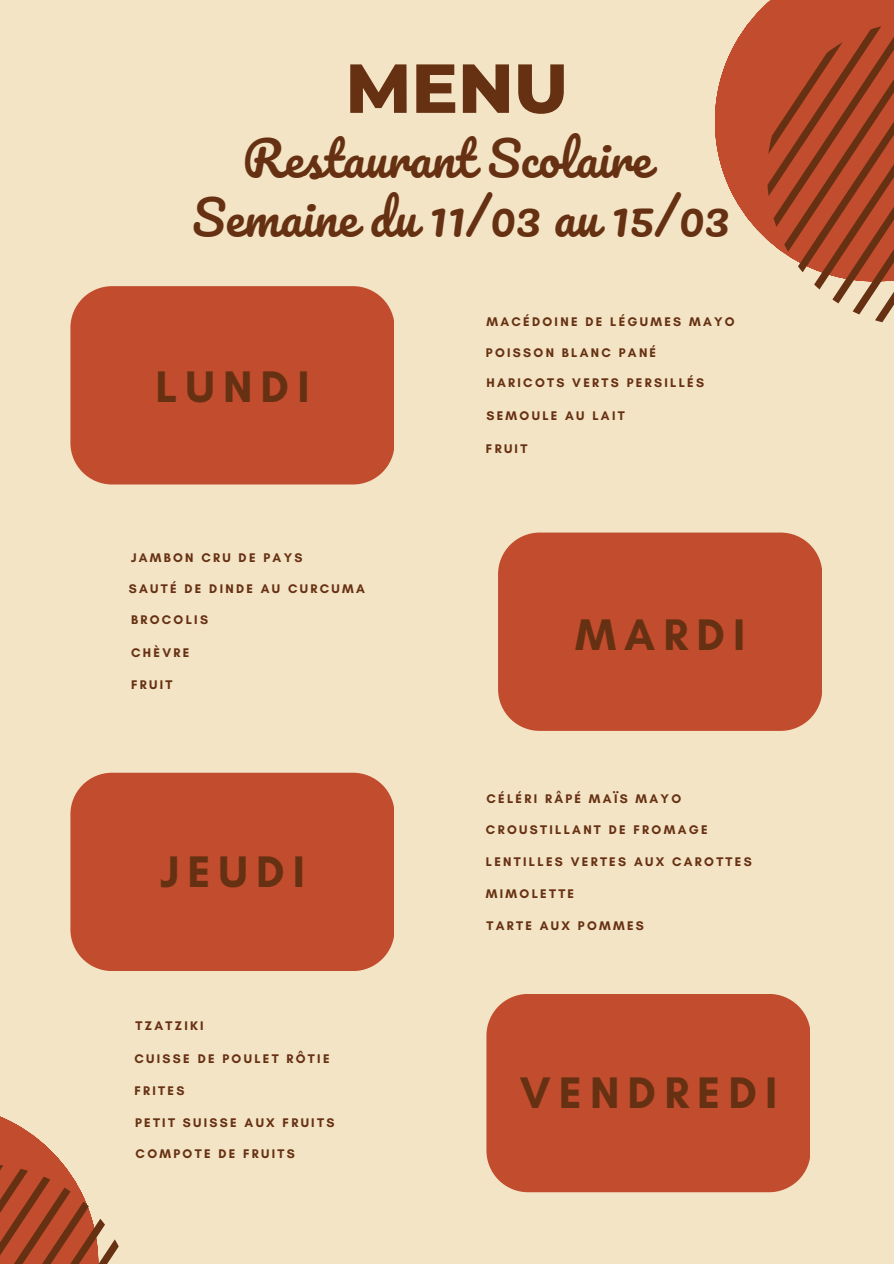
<style>
.page{position:relative;width:894px;height:1264px;background:#fff}
.page>*{position:absolute;margin:0;border:0;box-sizing:border-box;transform-origin:0 0}
.t1{font:800 69.15px "Montserrat";color:#663112}
.t2{font:48px "Pacifico";color:#663112}
.t3{font:700 45px "Glacial Indifference";letter-spacing:.18em;color:#663112}
.t4{font:700 12.75px "Glacial Indifference";letter-spacing:.18em;color:#663112}
</style>
<div class="page">
<div style="left:0;top:0;width:893px;height:1263px;background:#f4e4c6"></div>
<div style="left:70px;top:286px;width:324px;height:198px;background:#c24c2e"></div>
<div style="left:70px;top:772px;width:324px;height:199px;background:#c24c2e"></div>
<div style="left:498px;top:532px;width:323px;height:199px;background:#c24c2e"></div>
<div style="left:486px;top:994px;width:324px;height:198px;background:#c24c2e"></div>
<svg style="left:715px;top:0;width:178px;height:240px;fill:#c24c2e"></svg>
<svg style="left:767px;top:21px;width:126px;height:302px"></svg>
<svg style="left:0;top:1116px;width:119px;height:147px"></svg>
<p class="t1" style="left:345px;top:46px;width:224px">MENU</p>
<h1 class="t2" style="left:242px;top:134px;width:410px">Restaurant Scolaire</h1>
<p class="t2" style="left:192px;top:192px;width:539px">Semaine du 11/03 au 15/03</p>
<h3 class="t4" style="left:486px;top:313px;width:250px">MACÉDOINE DE LÉGUMES MAYO</h3>
<p class="t3" style="left:155px;top:359px;width:155px">LUNDI</p>
<p class="t4" style="left:131px;top:550px;width:173px">JAMBON CRU DE PAYS</p>
<p class="t4" style="left:129px;top:581px;width:237px">SAUTÉ DE DINDE AU CURCUMA</p>
<p class="t4" style="left:131px;top:612px;width:78px">BROCOLIS</p>
<p class="t4" style="left:131px;top:645px;width:60px">CHÈVRE</p>
<p class="t4" style="left:131px;top:677px;width:43px">FRUIT</p>
<p class="t3" style="left:160px;top:844px;width:146px">JEUDI</p>
<h2 class="t4" style="left:135px;top:1017px;width:70px">TZATZIKI</h2>
<p class="t4" style="left:134px;top:1050px;width:196px">CUISSE DE POULET RÔTIE</p>
<p class="t4" style="left:134px;top:1083px;width:51px">FRITES</p>
<p class="t4" style="left:135px;top:1114px;width:201px">PETIT SUISSE AUX FRUITS</p>
<h2 class="t4" style="left:135px;top:1146px;width:161px">COMPOTE DE FRUITS</h2>
<h2 class="t4" style="left:485px;top:344px;width:172px">POISSON BLANC PANÉ</h2>
<p class="t4" style="left:486px;top:375px;width:219px">HARICOTS VERTS PERSILLÉS</p>
<p class="t4" style="left:486px;top:407px;width:140px">SEMOULE AU LAIT</p>
<h3 class="t4" style="left:486px;top:441px;width:43px">FRUIT</h3>
<p class="t3" style="left:575px;top:607px;width:171px">MARDI</p>
<p class="t4" style="left:486px;top:790px;width:196px">CÉLÉRI RÂPÉ MAÏS MAYO</p>
<p class="t4" style="left:485px;top:822px;width:223px">CROUSTILLANT DE FROMAGE</p>
<p class="t4" style="left:485px;top:854px;width:267px">LENTILLES VERTES AUX CAROTTES</p>
<p class="t4" style="left:485px;top:886px;width:90px">MIMOLETTE</p>
<p class="t4" style="left:486px;top:918px;width:159px">TARTE AUX POMMES</p>
<p class="t3" style="left:519px;top:1065px;width:259px">VENDREDI</p>
</div>
